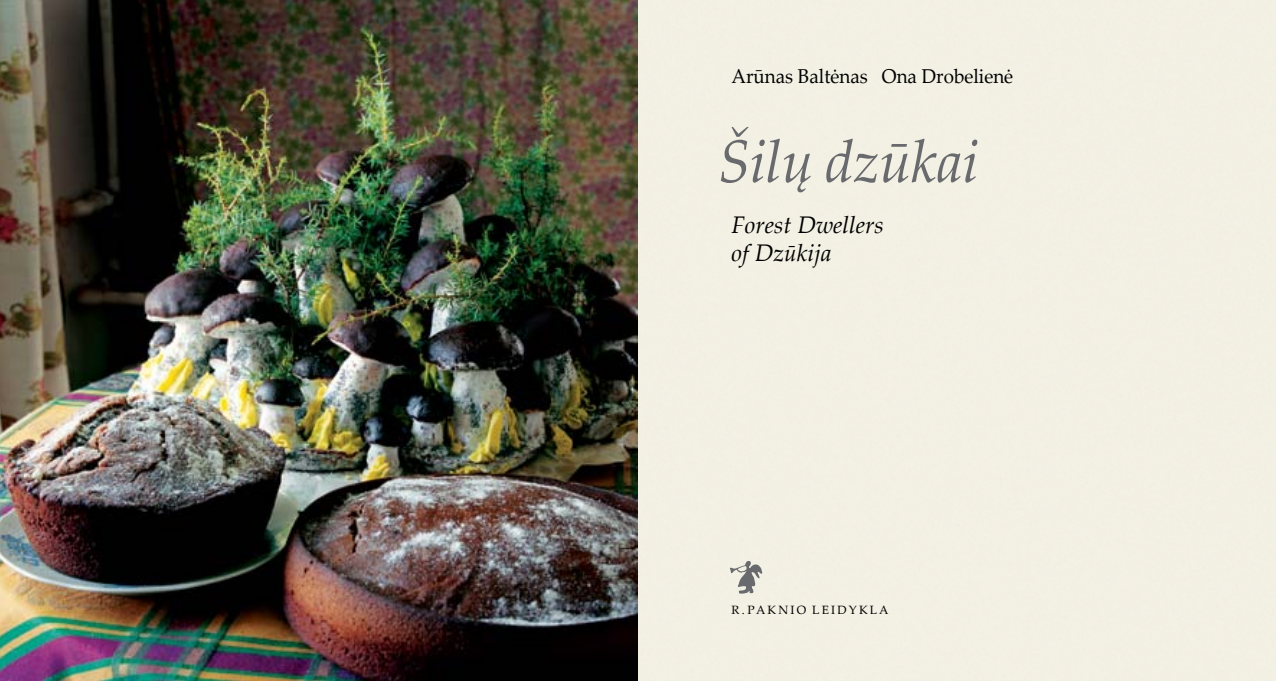
<style>
.page{position:relative;width:1276px;height:681px;background:#fff}
.page>*{position:absolute;margin:0;border:0;box-sizing:border-box;transform-origin:0 0}
.t1{font:italic 60px "Palatino Linotype";color:#696a6d;scale:.96 1}
.t2{font:italic 24px/28px "Palatino Linotype";color:#000}
.t3{font:20px "Palatino Linotype";color:#000;scale:.94 1}
.t4{font:12px "Palatino Linotype";letter-spacing:.18em;color:#000}
</style>
<div class="page">
<img style="left:0;top:0;width:638px;height:680px">
<svg style="left:729px;top:560px;width:33px;height:33px"></svg>
<p class="t3" style="left:731px;top:62px;width:301px">Arūnas Baltėnas Ona Drobelienė</p>
<h1 class="t1" style="left:718px;top:118px;width:273px">Šilų dzūkai</h1>
<p class="t2" style="left:731px;top:210px;width:154px">Forest Dwellers of Dzūkija</p>
<p class="t4" style="left:731px;top:601px;width:159px">R. Paknio leidykla</p>
</div>
